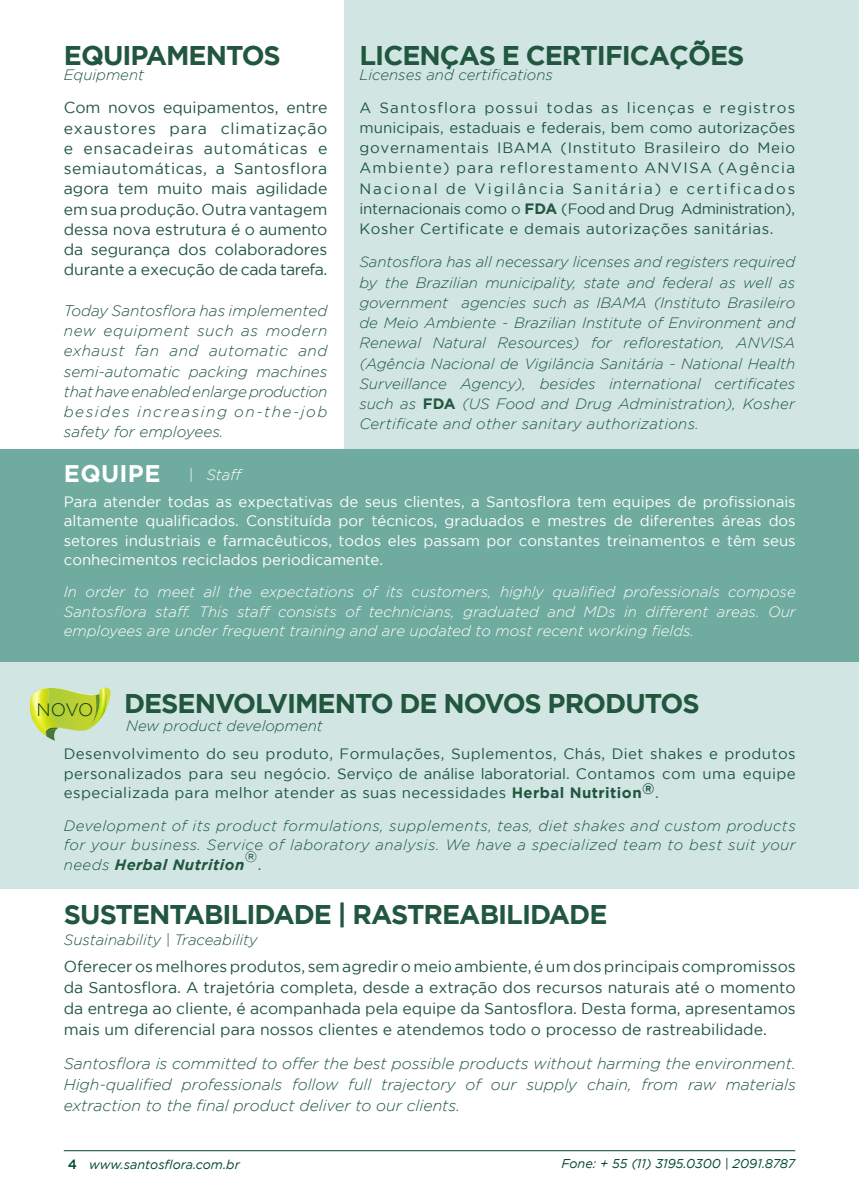
<style>
.page{position:relative;width:859px;height:1191px;background:#fff}
.page>*{position:absolute;margin:0;border:0;box-sizing:border-box;transform-origin:0 0}
.t1{font:700 27px "Gotham";letter-spacing:-.035em;color:#21563f}
.t2{font:700 24px "Gotham";letter-spacing:.015em;color:#fff}
.t3{font:300 18px "Gotham";color:#00341c}
.t4{font:15.75px/20.2px "Gotham";color:#21563f;text-align:justify}
.t5{font:italic 300 15.75px/21px "Gotham";color:#21563f;text-align:justify}
.t6{font:italic 300 15.3px/20.2px "Gotham";letter-spacing:.05em;color:#21563f;text-align:justify}
.t7{font:italic 300 15px/20.2px "Gotham";letter-spacing:.01em;color:#21563f;text-align:justify}
.t8{font:15px/20.2px "Gotham";letter-spacing:.035em;color:#21563f;text-align:justify}
.t9{font:15px/19.5px "Gotham";color:#fff;text-align:justify}
.t10{font:italic 300 15px/19.5px "Gotham";color:#fff;text-align:justify}
.t11{font:italic 12.75px "Gotham";color:#00482d}
.s1{font-weight:700}
.s2{font-weight:700;font-style:normal}
.s3{font-weight:500;font-style:normal;font-size:13.5px}
</style>
<div class="page">
<hr style="left:64px;top:1150px;width:731px;height:1px;background:#00482d">
<div style="left:344px;top:0;width:515px;height:448px;background:#d1e6e3"></div>
<div style="left:0;top:448px;width:859px;height:215px;background:#6fab9f"></div>
<div style="left:0;top:662px;width:859px;height:227px;background:#d1e6e3"></div>
<img style="left:30px;top:697px;width:1px;height:16px">
<svg style="left:31px;top:687px;width:80px;height:53px"></svg>
<h1 class="t1" style="left:64px;top:40px;width:218px">EQUIPAMENTOS</h1>
<p class="t7" style="left:64px;top:64px;width:82px">Equipment</p>
<p class="t4" style="left:64px;top:97px;width:265px">Com novos equipamentos, entre exaustores para climatização e ensacadeiras automáticas e semiautomáticas, a Santosflora agora tem muito mais agilidade em sua produção. Outra vantagem dessa nova estrutura é o aumento da segurança dos colaboradores durante a execução de cada tarefa.</p>
<p class="t6" style="left:64px;top:300px;width:265px">Today Santosflora has implemented new equipment such as modern exhaust fan and automatic and semi-automatic packing machines that have enabled enlarge production besides increasing on-the-job safety for employees.</p>
<h2 class="t2" style="left:64px;top:459px;width:95px">EQUIPE</h2>
<p class="t10" style="left:189px;top:464px;width:54px">| Staff</p>
<h1 class="t1" style="left:360px;top:40px;width:43px">LICEN</h1>
<h1 class="t1" style="left:440px;top:40px;width:306px">ÇAS E CERTIFICAÇÕES</h1>
<p class="t7" style="left:359px;top:64px;width:195px">Licenses and certifications</p>
<p class="t8" style="left:359px;top:97px;width:437px">A Santosflora possui todas as licenças e registros municipais, estaduais e federais, bem como autorizações governamentais IBAMA (Instituto Brasileiro do Meio Ambiente) para reflorestamento ANVISA (Agência Nacional de Vigilância Sanitária) e certificados internacionais como o <span class="s1">FDA</span> (Food and Drug Administration), Kosher Certificate e demais autorizações sanitárias.</p>
<p class="t7" style="left:359px;top:252px;width:437px">Santosflora has all necessary licenses and registers required by the Brazilian municipality, state and federal as well as government agencies such as IBAMA (Instituto Brasileiro de Meio Ambiente - Brazilian Institute of Environment and Renewal Natural Resources) for reflorestation, ANVISA (Agência Nacional de Vigilância Sanitária - National Health Surveillance Agency), besides international certificates such as <span class="s2">FDA</span> (US Food and Drug Administration), Kosher Certificate and other sanitary authorizations.</p>
<p class="t9" style="left:64px;top:491px;width:733px">Para atender todas as expectativas de seus clientes, a Santosflora tem equipes de profissionais altamente qualificados. Constituída por técnicos, graduados e mestres de diferentes áreas dos setores industriais e farmacêuticos, todos eles passam por constantes treinamentos e têm seus conhecimentos reciclados periodicamente.</p>
<p class="t10" style="left:64px;top:582px;width:733px">In order to meet all the expectations of its customers, highly qualified professionals compose Santosflora staff. This staff consists of technicians, graduated and MDs in different areas. Our employees are under frequent training and are updated to most recent working fields.</p>
<p class="t3" style="left:37px;top:700px;width:58px">NOVO</p>
<h1 class="t1" style="left:124px;top:688px;width:444px">DESENVOLVIM ENTO DE NOVOS PRODUTOS</h1>
<p class="t7" style="left:126px;top:716px;width:198px">New product development</p>
<p class="t8" style="left:64px;top:744px;width:733px;line-height:19.5px">Desenvolvimento do seu produto, Formulações, Suplementos, Chás, Diet shakes e produtos personalizados para seu negócio. Serviço de análise laboratorial. Contamos com uma equipe especializada para melhor atender as suas necessidades <span class="s1">Herbal Nutrition</span><sup>®</sup>.</p>
<p class="t7" style="left:64px;top:815px;width:733px;line-height:19.5px">Development of its product formulations, supplements, teas, diet shakes and custom products for your business. Service of laboratory analysis. We have a specialized team to best suit your needs <span class="s1">Herbal Nutrition</span></p>
<p class="t8" style="left:245px;top:846px;width:14px">®</p>
<p class="t8" style="left:258px;top:854px;width:5px">.</p>
<h1 class="t1" style="left:64px;top:898px;width:541px">SUSTENTABILIDADE | RASTREABILIDADE</h1>
<p class="t7" style="left:64px;top:929px;width:195px">Sustainability | Traceability</p>
<p class="t4" style="left:64px;top:956px;width:733px;line-height:21px">Oferecer os melhores produtos, sem agredir o meio ambiente, é um dos principais compromissos da Santosflora. A trajetória completa, desde a extração dos recursos naturais até o momento da entrega ao cliente, é acompanhada pela equipe da Santosflora. Desta forma, apresentamos mais um diferencial para nossos clientes e atendemos todo o processo de rastreabilidade.</p>
<p class="t5" style="left:64px;top:1053px;width:733px">Santosflora is committed to offer the best possible products without harming the environment.<br>High-qualified professionals follow full trajectory of our supply chain, from raw materials extraction to the final product deliver to our clients.</p>
<p class="t11" style="left:68px;top:1157px;width:173px"><span class="s3">4</span> www.santosflora.com.br</p>
<p class="t11" style="left:561px;top:1156px;width:235px">Fone: + 55 (11) 3195.0300 | 2091.8787</p>
</div>
